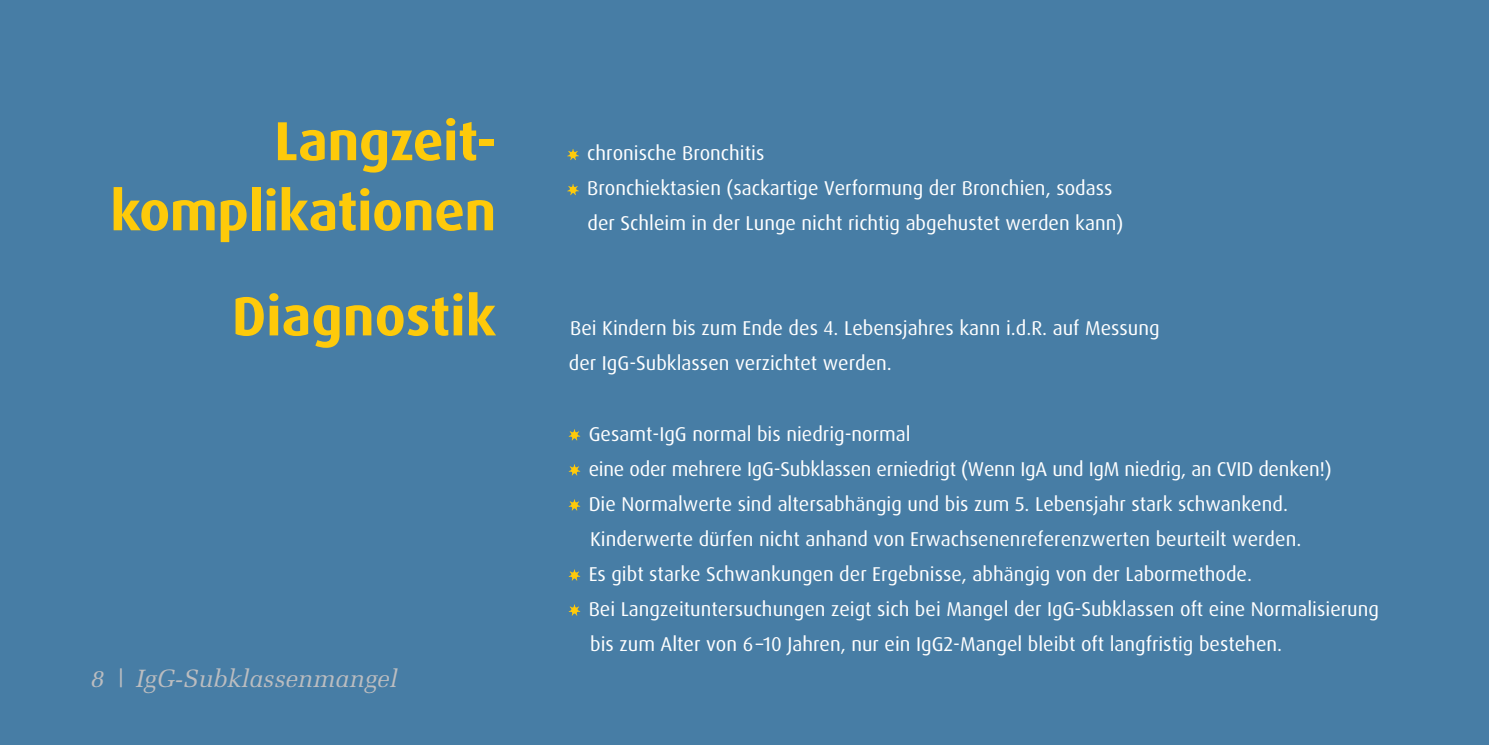
<style>
.page{position:relative;width:1489px;height:745px;background:#fff}
.page>*{position:absolute;margin:0;border:0;box-sizing:border-box;transform-origin:0 0}
.t1{font:700 55px/70px "Dax Pro";letter-spacing:-.01em;color:#feca0a;text-align:right}
.t2{font:italic 25px "Melior";color:#bcbdc0}
.t3{font:20px/35px "Dax Pro";color:#fff}
</style>
<div class="page">
<div style="left:0;top:0;width:1488px;height:744px;background:#477da5"></div>
<svg style="left:567px;top:149px;width:12px;height:11px"></svg>
<svg style="left:567px;top:184px;width:12px;height:11px"></svg>
<svg style="left:568px;top:429px;width:12px;height:11px"></svg>
<svg style="left:568px;top:464px;width:12px;height:11px"></svg>
<svg style="left:568px;top:499px;width:12px;height:11px"></svg>
<svg style="left:568px;top:569px;width:12px;height:11px"></svg>
<svg style="left:568px;top:604px;width:12px;height:11px"></svg>
<h1 class="t1" style="left:110px;top:106px;width:387px">Langzeit&shy;komplikationen</h1>
<h1 class="t1" style="left:232px;top:281px;width:266px">Diagnostik</h1>
<p class="t2" style="left:90px;top:663px;width:309px">8 | IgG-Subklassenmangel</p>
<p class="t3" style="left:587px;top:136px;width:537px">chronische Bronchitis<br>Bronchiektasien (sackartige Verformung der Bronchien, sodass der Schleim in der Lunge nicht richtig abgehustet werden kann)</p>
<p class="t3" style="left:569px;top:311px;width:592px">Bei Kindern bis zum Ende des 4. Lebensjahres kann i.d.R. auf Messung der IgG-Subklassen verzichtet werden.</p>
<p class="t3" style="left:588px;top:416px;width:791px">Gesamt-IgG normal bis niedrig-normal<br>eine oder mehrere IgG-Subklassen erniedrigt (Wenn IgA und IgM niedrig, an CVID denken!)<br>Die Normalwerte sind altersabhängig und bis zum 5. Lebensjahr stark schwankend.<br>Kinderwerte dürfen nicht anhand von Erwachsenenreferenzwerten beurteilt werden.<br>Es gibt starke Schwankungen der Ergebnisse, abhängig von der Labormethode.<br>Bei Langzeituntersuchungen zeigt sich bei Mangel der IgG-Subklassen oft eine Normalisierung bis zum Alter von 6–10 Jahren, nur ein IgG2-Mangel bleibt oft langfristig bestehen.</p>
</div>
